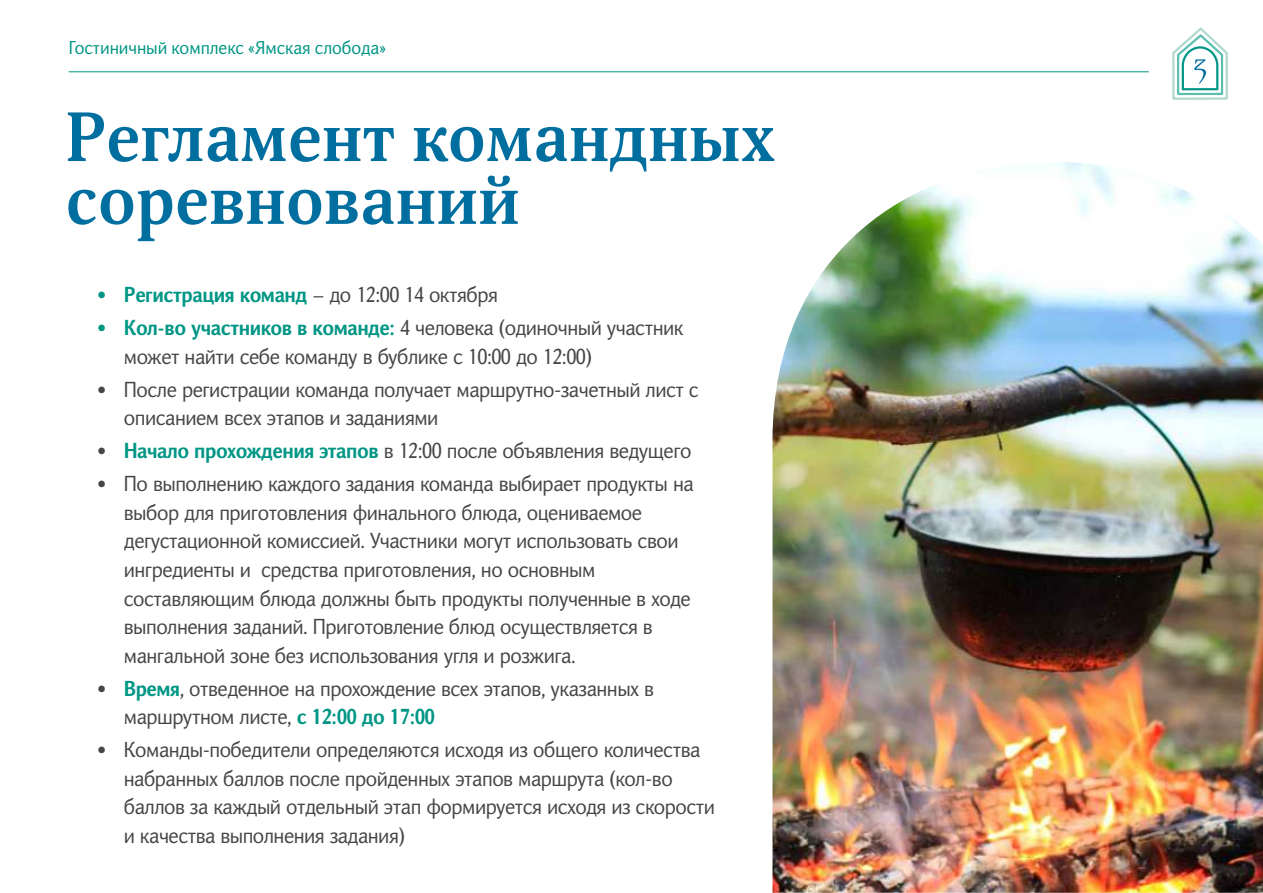
<style>
.page{position:relative;width:1263px;height:893px;background:#fff}
.page>*{position:absolute;margin:0;border:0;box-sizing:border-box;transform-origin:0 0}
.t1{font:700 67.5px/62.8px "Orbi";letter-spacing:.005em;color:#006e9f}
.t2{font:21px/28.5px "Orbi Sans";letter-spacing:-.02em;color:#464646}
.t3{font:700 21px "Orbi Sans";letter-spacing:-.02em;color:#009685}
.t4{font:18px "Orbi Sans";color:#009685}
.s1{font-weight:400}
.s2{font-weight:400;color:#464646}
.s3{color:#009685}
.s4{font-weight:700;color:#009685}
</style>
<div class="page">
<hr style="left:69px;top:71px;width:1080px;height:1px;background:#009685">
<svg style="left:1172px;top:27px;width:56px;height:73px"></svg>
<img style="left:772px;top:162px;width:491px;height:731px">
<p class="t4" style="left:69px;top:40px;width:319px">Гостиничный комплекс «Ямская слобода»</p>
<h1 class="t1" style="left:66px;top:114px;width:711px">Регламент командных соревнований</h1>
<p class="t3" style="left:97px;top:286px;width:402px"><span class="s1">•</span> Регистрация команд <span class="s2">– до 12:00 14 октября</span></p>
<p class="t2" style="left:124px;top:315px;width:561px;text-indent:-27px"><span class="s3">•</span> <span class="s4">Кол-во участников в команде:</span> 4 человека (одиночный участник может найти себе команду в бублике с 10:00 до 12:00)</p>
<p class="t2" style="left:124px;top:377px;width:576px;text-indent:-27px">• После регистрации команда получает маршрутно-зачетный лист с описанием всех этапов и заданиями</p>
<p class="t2" style="left:97px;top:439px;width:596px">• <span class="s4">Начало прохождения этапов</span> в 12:00 после объявления ведущего</p>
<p class="t2" style="left:124px;top:472px;width:571px;text-indent:-27px">• По выполнению каждого задания команда выбирает продукты на выбор для приготовления финального блюда, оцениваемое дегустационной комиссией. Участники могут использовать свои ингредиенты и средства приготовления, но основным составляющим блюда должны быть продукты полученные в ходе выполнения заданий. Приготовление блюд осуществляется в мангальной зоне без использования угля и розжига.</p>
<p class="t2" style="left:124px;top:676px;width:532px;text-indent:-27px">• <span class="s4">Время</span>, отведенное на прохождение всех этапов, указанных в маршрутном листе, <span class="s4">с 12:00 до 17:00</span></p>
<p class="t2" style="left:124px;top:738px;width:593px;text-indent:-27px">• Команды-победители определяются исходя из общего количества набранных баллов после пройденных этапов маршрута (кол-во баллов за каждый отдельный этап формируется исходя из скорости и качества выполнения задания)</p>
</div>
